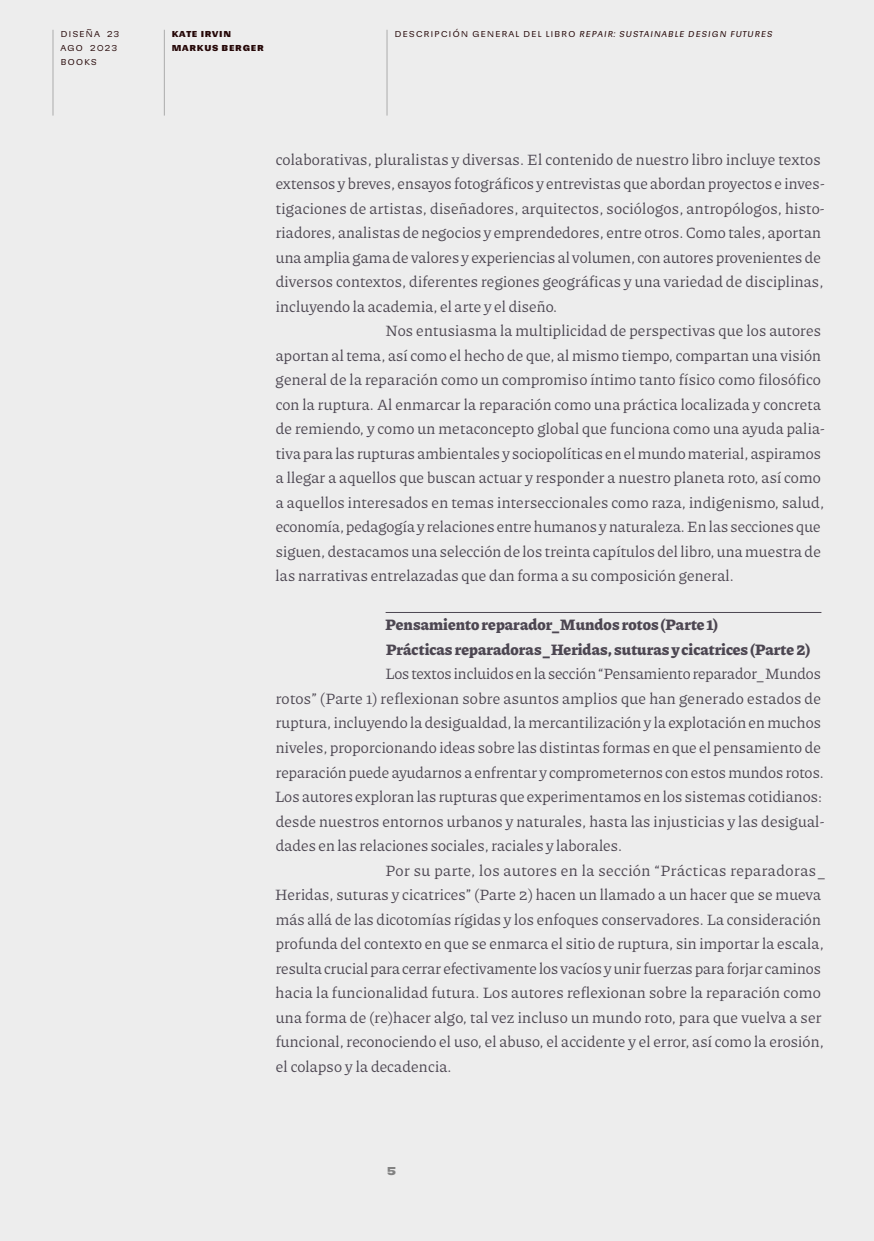
<style>
.page{position:relative;width:874px;height:1241px;background:#fff}
.page>*{position:absolute;margin:0;border:0;box-sizing:border-box;transform-origin:0 0}
.Texto_con_sangría{font:15.75px/24.5px "Piazzolla";letter-spacing:.01em;color:#4c4651}
.Subtítulo_I_sin__r{font:800 15.75px "Piazzolla";letter-spacing:.005em;color:#4c4651}
.Subtítulo_I{font:800 15.75px "Piazzolla";letter-spacing:.005em;color:#4c4651}
.t1{font:700 14px "Sudamerican Grotesk";color:#828282}
.t2{font:italic 10.5px "Sudamerican Grotesk";letter-spacing:.07em;color:#260808}
.t3{font:700 10.5px/14px "Sudamerican Grotesk";letter-spacing:.07em;color:#260808}
.t4{font:10.5px/14px "Sudamerican Grotesk";letter-spacing:.07em;color:#260808}
.s1{font-style:normal}
</style>
<div class="page">
<div style="left:0;top:0;width:873px;height:1240px;background:#ededed"></div>
<hr style="left:52px;top:30px;width:1px;height:85px;background:#ababab">
<hr style="left:164px;top:30px;width:1px;height:85px;background:#ababab">
<hr style="left:386px;top:30px;width:1px;height:85px;background:#ababab">
<hr style="left:385px;top:612px;width:436px;height:1px;background:#4c4651">
<p class="t4" style="left:60px;top:26px;width:60px">Diseña 23</p>
<p class="t2" style="left:394px;top:24px;width:379px"><span class="s1">Descripción general d el libro</span> Repair: Sustainable Design Futures</p>
<p class="t4" style="left:60px;top:40px;width:58px">ago 2023<br>Books</p>
<p class="t3" style="left:172px;top:26px;width:93px">Kate Irvin<br>Markus Berger</p>
<p class="Texto_con_sangría" style="left:275px;top:146px;width:550px">colaborativas, pluralistas y diversas. El contenido de nuestro libro incluye textos extensos y breves, ensayos fotográficos y entrevistas que abordan proyectos e inves&shy;tigaciones de artistas, diseñadores, arquitectos, sociólogos, antropólogos, histo&shy;riadores, analistas de negocios y emprendedores, entre otros. Como tales, aportan una amplia gama de valores y experiencias al volumen, con autores provenientes de diversos contextos, diferentes regiones geográficas y una variedad de disciplinas, incluyendo la academia, el arte y el diseño.</p>
<p class="Texto_con_sangría" style="left:275px;top:318px;width:550px;text-indent:110px">Nos entusiasma la multiplicidad de perspectivas que los autores aportan al tema, así como el hecho de que, al mismo tiempo, compartan una visión general de la reparación como un compromiso íntimo tanto físico como filosófico con la ruptura. Al enmarcar la reparación como una práctica localizada y concreta de remiendo, y como un metaconcepto global que funciona como una ayuda palia&shy;tiva para las rupturas ambientales y sociopolíticas en el mundo material, aspiramos a llegar a aquellos que buscan actuar y responder a nuestro planeta roto, así como a aquellos interesados en temas interseccionales como raza, indigenismo, salud, economía, pedagogía y relaciones entre humanos y naturaleza. En las secciones que siguen, destacamos una selección de los treinta capítulos del libro, una muestra de las narrativas entrelazadas que dan forma a su composición general.</p>
<p class="Subtítulo_I" style="left:385px;top:613px;width:333px">Pensamiento reparador_Mundos rotos (Parte 1)</p>
<p class="Subtítulo_I_sin__r" style="left:386px;top:638px;width:425px">Prácticas reparadoras_Heridas, suturas y cicatrices (Parte 2)</p>
<p class="Texto_con_sangría" style="left:275px;top:661px;width:550px;text-indent:110px">Los textos incluidos en la sección “Pensamiento reparador_Mundos rotos” (Parte 1) reflexionan sobre asuntos amplios que han generado estados de ruptura, incluyendo la desigualdad, la mercantilización y la explotación en muchos niveles, proporcionando ideas sobre las distintas formas en que el pensamiento de reparación puede ayudarnos a enfrentar y comprometernos con estos mundos rotos.<br>Los autores exploran las rupturas que experimentamos en los sistemas cotidianos: desde nuestros entornos urbanos y naturales, hasta las injusticias y las desigual&shy;dades en las relaciones sociales, raciales y laborales.</p>
<p class="Texto_con_sangría" style="left:275px;top:857px;width:552px;text-indent:110px">Por su parte, los autores en la sección “Prácticas reparadoras_ Heridas, suturas y cicatrices” (Parte 2) hacen un llamado a un hacer que se mueva más allá de las dicotomías rígidas y los enfoques conservadores. La consideración profunda del contexto en que se enmarca el sitio de ruptura, sin importar la escala, resulta crucial para cerrar efectivamente los vacíos y unir fuerzas para forjar caminos hacia la funcionalidad futura. Los autores reflexionan sobre la reparación como una forma de (re)hacer algo, tal vez incluso un mundo roto, para que vuelva a ser funcional, reconociendo el uso, el abuso, el accidente y el error, así como la erosión, el colapso y la decadencia.</p>
<p class="t1" style="left:386px;top:1158px;width:12px">5</p>
</div>
